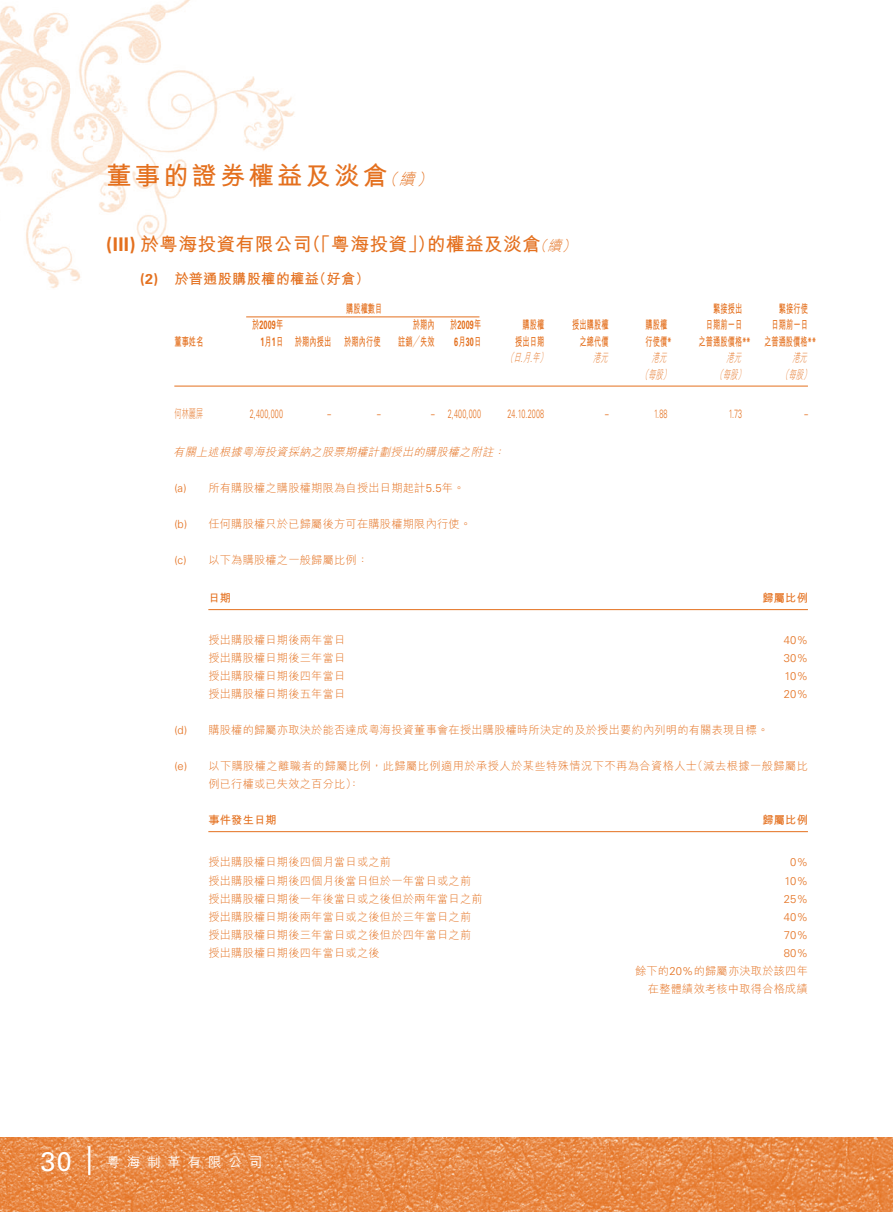
<style>
.page{position:relative;width:893px;height:1212px;background:#fff}
.page>*{position:absolute;margin:0;border:0;box-sizing:border-box;transform-origin:0 0}
.t1{font:27px "Univers LT Std";color:#fff}
.t2{font:700 25.5px "M Hei HK";letter-spacing:.115em;color:#e4701e}
.t3{font:700 18.75px "M Hei HK";letter-spacing:.015em;color:#e4701e}
.t4{font:700 14.25px "M Hei HK";letter-spacing:.015em;color:#e4701e}
.t5{font:500 13.5px "M Hei HK";letter-spacing:.505em;color:#fff}
.t6{font:700 12px "M Hei HK";letter-spacing:.015em;color:#e4701e;scale:.6 1}
.t7{font:300 12px "Univers LT Std";letter-spacing:.015em;color:#e4701e;scale:.6 1}
.t8{font:italic 300 12px "M Hei HK";color:#e4701e;scale:.6 1}
.t9{font:700 12px "Univers LT Std";letter-spacing:.015em;color:#e4701e;scale:.6 1}
.t10{font:300 12px "M Hei HK";color:#e4701e;scale:.6 1}
.t11{font:300 11.25px/18px "M Hei HK";letter-spacing:.015em;color:#e4701e;text-align:right}
.t12{font:300 11.25px/18px "M Hei HK";letter-spacing:.035em;color:#e4701e}
.t13{font:italic 300 11.25px "M Hei HK";color:#e4701e}
.t14{font:300 11.25px "Univers LT Std";letter-spacing:.015em;color:#e4701e}
.t15{font:700 11.25px "M Hei HK";letter-spacing:.015em;color:#e4701e}
.s1{font-weight:300;font-style:italic;font-size:15.75px}
.s2{font-family:"Univers LT Std"}
.s3{font-family:"M Hei HKS"}
.s4{font-weight:300;font-style:italic;font-size:14.25px}
.s5{font-family:"M Hei HK"}
</style>
<div class="page">
<img style="left:0;top:0;width:295px;height:289px">
<img style="left:0;top:1137px;width:893px;height:75px">
<hr style="left:88px;top:1146px;width:2px;height:29px;background:#fff">
<hr style="left:246px;top:316px;width:233px;height:1px;background:#e4701e">
<hr style="left:174px;top:386px;width:634px;height:1px;background:#e4701e">
<hr style="left:208px;top:609px;width:600px;height:1px;background:#e4701e">
<hr style="left:208px;top:831px;width:600px;height:1px;background:#e4701e">
<p class="t2" style="left:106px;top:157px;width:333px">董事的證券權益及淡倉<span class="s1">（續）</span></p>
<p class="t3" style="left:106px;top:230px;width:476px"><span class="s2">(III)</span> 於<span class="s3">粵</span>海投資有限公司（「<span class="s3">粵</span>海投資」）的權益及淡倉<span class="s4">（續）</span></p>
<p class="t4" style="left:140px;top:268px;width:231px"><span class="s2">(2)</span> 於普通股購股權的權益（好倉）</p>
<p class="t6" style="left:346px;top:300px;width:62px">購股權數目</p>
<p class="t6" style="left:713px;top:300px;width:50px">緊接授出</p>
<p class="t6" style="left:779px;top:300px;width:50px">緊接行使</p>
<p class="t9" style="left:252px;top:318px;width:53px"><span class="s5">於</span>2009<span class="s5">年</span></p>
<p class="t6" style="left:413px;top:316px;width:38px">於期內</p>
<p class="t9" style="left:450px;top:318px;width:53px"><span class="s5">於</span>2009<span class="s5">年</span></p>
<p class="t6" style="left:522px;top:316px;width:38px">購股權</p>
<p class="t6" style="left:572px;top:316px;width:62px">授出購股權</p>
<p class="t6" style="left:646px;top:316px;width:38px">購股權</p>
<p class="t6" style="left:706px;top:316px;width:62px">日期前一日</p>
<p class="t6" style="left:771px;top:316px;width:62px">日期前一日</p>
<p class="t6" style="left:174px;top:333px;width:50px">董事姓名</p>
<p class="t6" style="left:260px;top:333px;width:202px"><span class="s2">1</span>月<span class="s2">1</span>日 於期內授出 於期內行使</p>
<p class="t6" style="left:398px;top:333px;width:62px">註銷╱失效</p>
<p class="t9" style="left:454px;top:335px;width:46px">6<span class="s5">月</span>30<span class="s5">日</span></p>
<p class="t6" style="left:515px;top:333px;width:50px">授出日期</p>
<p class="t6" style="left:580px;top:333px;width:50px">之總代價</p>
<p class="t6" style="left:646px;top:333px;width:45px">行使價<span class="s2">*</span></p>
<p class="t6" style="left:698px;top:333px;width:198px">之普通股價格<span class="s2">**</span> 之普通股價格<span class="s2">**</span></p>
<p class="t8" style="left:506px;top:350px;width:76px">（日<span class="s2">.</span>月<span class="s2">.</span>年）</p>
<p class="t8" style="left:593px;top:350px;width:32px">港元</p>
<p class="t8" style="left:652px;top:350px;width:32px">港元</p>
<p class="t8" style="left:727px;top:350px;width:32px">港元</p>
<p class="t8" style="left:792px;top:350px;width:32px">港元</p>
<p class="t8" style="left:641px;top:366px;width:56px">（每股）</p>
<p class="t8" style="left:716px;top:366px;width:56px">（每股）</p>
<p class="t8" style="left:781px;top:366px;width:56px">（每股）</p>
<p class="t10" style="left:174px;top:405px;width:50px">何林麗屏</p>
<p class="t7" style="left:250px;top:406px;width:57px">2,400,000</p>
<p class="t7" style="left:328px;top:406px;width:7px">–</p>
<p class="t7" style="left:377px;top:406px;width:7px">–</p>
<p class="t7" style="left:431px;top:406px;width:85px">– 2,400,000</p>
<p class="t7" style="left:507px;top:406px;width:63px">24.10.2008</p>
<p class="t7" style="left:605px;top:406px;width:7px">–</p>
<p class="t7" style="left:654px;top:406px;width:24px">1.88</p>
<p class="t7" style="left:729px;top:406px;width:24px">1.73</p>
<p class="t7" style="left:804px;top:406px;width:8px">–</p>
<p class="t13" style="left:173px;top:444px;width:336px">有關上述根據<span class="s3">粵</span>海投資採納之股票期權計劃授出的購股權之附註：</p>
<p class="t11" style="left:174px;top:479px;width:292px"><span class="s2">(a)</span> 所有購股權之購股權期限為自授出日期起計<span class="s2">5.5</span>年。</p>
<p class="t11" style="left:174px;top:515px;width:298px"><span class="s2">(b)</span> 任何購股權只於已歸屬後方可在購股權期限內行使。</p>
<p class="t11" style="left:174px;top:551px;width:195px"><span class="s2">(c)</span> 以下為購股權之一般歸屬比例：</p>
<p class="t15" style="left:208px;top:590px;width:24px">日期</p>
<p class="t15" style="left:762px;top:590px;width:47px">歸屬比例</p>
<p class="t11" style="left:208px;top:631px;width:139px">授出購股權日期後兩年當日</p>
<p class="t14" style="left:784px;top:634px;width:26px">40%</p>
<p class="t11" style="left:208px;top:649px;width:139px">授出購股權日期後三年當日</p>
<p class="t14" style="left:784px;top:652px;width:26px">30%</p>
<p class="t11" style="left:208px;top:667px;width:139px">授出購股權日期後四年當日</p>
<p class="t14" style="left:785px;top:670px;width:25px">10%</p>
<p class="t11" style="left:208px;top:685px;width:139px">授出購股權日期後五年當日</p>
<p class="t14" style="left:784px;top:688px;width:26px">20%</p>
<p class="t11" style="left:174px;top:721px;width:596px"><span class="s2">(d)</span> 購股權的歸屬亦取決於能否達成<span class="s3">粵</span>海投資董事會在授出購股權時所決定的及於授出要約內列明的有關表現目標。</p>
<p class="t12" style="left:208px;top:757px;width:601px;text-indent:-34px"><span class="s2">(e)</span> 以下購股權之離職者的歸屬比例，此歸屬比例適用於承授人於某些特殊情況下不再為合資格人士（減去根據一般歸屬比例已行權或已失效之百分比）：</p>
<p class="t15" style="left:208px;top:812px;width:70px">事件發生日期</p>
<p class="t15" style="left:762px;top:812px;width:47px">歸屬比例</p>
<p class="t11" style="left:208px;top:853px;width:184px">授出購股權日期後四個月當日或之前</p>
<p class="t14" style="left:790px;top:856px;width:19px">0%</p>
<p class="t11" style="left:208px;top:871px;width:264px">授出購股權日期後四個月後當日但於一年當日或之前</p>
<p class="t14" style="left:785px;top:874px;width:25px">10%</p>
<p class="t11" style="left:208px;top:889px;width:276px">授出購股權日期後一年後當日或之後但於兩年當日之前</p>
<p class="t14" style="left:784px;top:892px;width:26px">25%</p>
<p class="t11" style="left:208px;top:907px;width:264px">授出購股權日期後兩年當日或之後但於三年當日之前</p>
<p class="t14" style="left:784px;top:910px;width:26px">40%</p>
<p class="t11" style="left:208px;top:925px;width:264px">授出購股權日期後三年當日或之後但於四年當日之前</p>
<p class="t14" style="left:784px;top:928px;width:26px">70%</p>
<p class="t11" style="left:208px;top:943px;width:173px">授出購股權日期後四年當日或之後</p>
<p class="t11" style="left:635px;top:943px;width:174px"><span class="s2">80%<br></span>餘下的<span class="s2">20%</span>的歸屬亦決取於該四年在整體績效考核中取得合格成績</p>
<p class="t1" style="left:40px;top:1145px;width:33px">30</p>
<p class="t5" style="left:107px;top:1152px;width:157px"><span class="s3">粵</span>海制革有限公司</p>
</div>
